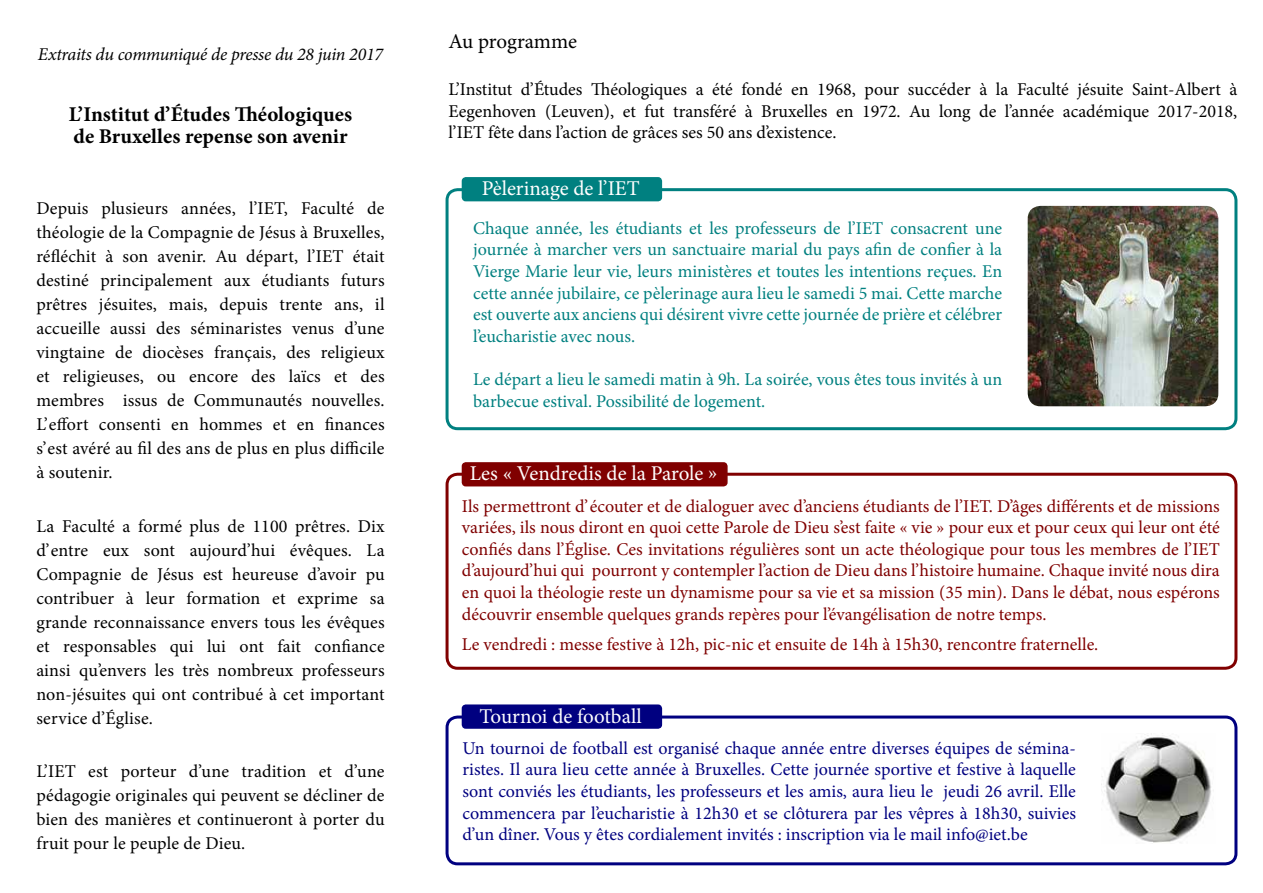
<style>
.page{position:relative;width:1263px;height:893px;background:#fff}
.page>*{position:absolute;margin:0;border:0;box-sizing:border-box;transform-origin:0 0}
.t1{font:21px "Minion Pro";color:#fff}
.t2{font:700 21px/22.5px "Minion Pro";color:#000}
.t3{font:21px "Minion Pro";letter-spacing:-.005em;color:#000}
.t4{font:18px/24px "Minion Pro";letter-spacing:.005em;color:#000;text-align:justify}
.t5{font:18px/21.6px "Minion Pro";color:#800000;text-align:justify}
.t6{font:18px/21.6px "Minion Pro";color:#008080;text-align:justify}
.t7{font:18px/21.6px "Minion Pro";color:#000080;text-align:justify}
.t8{font:italic 18px "Minion Pro";letter-spacing:-.02em;color:#000}
</style>
<div class="page">
<div style="left:445px;top:188px;width:792px;height:242px;border:3px solid #008080;border-radius:11px"></div>
<div style="left:445px;top:473px;width:792px;height:197px;border:3px solid #800000;border-radius:11px"></div>
<div style="left:462px;top:463px;width:265px;height:23px;background:#800000;border-radius:3px"></div>
<div style="left:462px;top:462px;width:266px;height:24px;border:2px solid #800000;border-radius:3px"></div>
<div style="left:462px;top:178px;width:199px;height:23px;background:#008080;border-radius:3px"></div>
<div style="left:462px;top:177px;width:200px;height:24px;border:2px solid #008080;border-radius:3px"></div>
<img style="left:1028px;top:206px;width:190px;height:200px">
<div style="left:445px;top:715px;width:792px;height:150px;border:3px solid #000080;border-radius:11px"></div>
<div style="left:462px;top:705px;width:199px;height:23px;background:#000080;border-radius:3px"></div>
<div style="left:462px;top:704px;width:200px;height:25px;border:2px solid #000080;border-radius:3px"></div>
<img style="left:1101px;top:733px;width:110px;height:110px">
<p class="t8" style="left:38px;top:42px;width:347px">Extraits du communiqué de presse du 28 juin 2017</p>
<p class="t2" style="left:69px;top:102px;width:285px">L’Institut d’Études Théologiques de Bruxelles repense son avenir</p>
<p class="t4" style="left:36px;top:196px;width:350px">Depuis plusieurs années, l’IET, Faculté de théologie de la Compagnie de Jésus à Bruxelles, réfléchit à son avenir. Au départ, l’IET était destiné principalement aux étudiants futurs prêtres jésuites, mais, depuis trente ans, il accueille aussi des séminaristes venus d’une vingtaine de diocèses français, des religieux et religieuses, ou encore des laïcs et des membres issus de Communautés nouvelles.<br>L’effort consenti en hommes et en finances s’est avéré au fil des ans de plus en plus difficile à soutenir.</p>
<p class="t4" style="left:36px;top:514px;width:350px">La Faculté a formé plus de 1100 prêtres. Dix d’entre eux sont aujourd’hui évêques. La Compagnie de Jésus est heureuse d’avoir pu contribuer à leur formation et exprime sa grande reconnaissance envers tous les évêques et responsables qui lui ont fait confiance ainsi qu’envers les très nombreux professeurs non-jésuites qui ont contribué à cet important service d’Église.</p>
<p class="t4" style="left:36px;top:760px;width:350px">L’IET est porteur d’une tradition et d’une pédagogie originales qui peuvent se décliner de bien des manières et continueront à porter du fruit pour le peuple de Dieu.</p>
<p class="t3" style="left:448px;top:27px;width:130px">Au programme</p>
<p class="t4" style="left:448px;top:78px;width:790px;line-height:21.6px">L’Institut d’Études Théologiques a été fondé en 1968, pour succéder à la Faculté jésuite Saint-Albert à Eegenhoven (Leuven), et fut transféré à Bruxelles en 1972. Au long de l’année académique 2017-2018, l’IET fête dans l’action de grâces ses 50 ans d’existence.</p>
<p class="t1" style="left:482px;top:175px;width:159px">Pèlerinage de l’IET</p>
<p class="t6" style="left:473px;top:217px;width:531px">Chaque année, les étudiants et les professeurs de l’IET consacrent une journée à marcher vers un sanctuaire marial du pays afin de confier à la Vierge Marie leur vie, leurs ministères et toutes les intentions reçues. En cette année jubilaire, ce pèlerinage aura lieu le samedi 5 mai. Cette marche est ouverte aux anciens qui désirent vivre cette journée de prière et célébrer l’eucharistie avec nous.</p>
<p class="t6" style="left:473px;top:369px;width:531px">Le départ a lieu le samedi matin à 9h. La soirée, vous êtes tous invités à un barbecue estival. Possibilité de logement.</p>
<p class="t1" style="left:470px;top:460px;width:249px">Les « Vendredis de la Parole »</p>
<p class="t5" style="left:462px;top:495px;width:759px">Ils permettront d’écouter et de dialoguer avec d’anciens étudiants de l’IET. D’âges différents et de missions variées, ils nous diront en quoi cette Parole de Dieu s’est faite « vie » pour eux et pour ceux qui leur ont été confiés dans l’Église. Ces invitations régulières sont un acte théologique pour tous les membres de l’IET d’aujourd’hui qui pourront y contempler l’action de Dieu dans l’histoire humaine. Chaque invité nous dira en quoi la théologie reste un dynamisme pour sa vie et sa mission (35 min). Dans le débat, nous espérons découvrir ensemble quelques grands repères pour l’évangélisation de notre temps.</p>
<p class="t5" style="left:462px;top:633px;width:638px">Le vendredi : messe festive à 12h, pic-nic et ensuite de 14h à 15h30, rencontre fraternelle.</p>
<p class="t1" style="left:480px;top:702px;width:164px">Tournoi de football</p>
<p class="t7" style="left:462px;top:737px;width:615px">Un tournoi de football est organisé chaque année entre diverses équipes de sémina&shy;ristes. Il aura lieu cette année à Bruxelles. Cette journée sportive et festive à laquelle sont conviés les étudiants, les professeurs et les amis, aura lieu le jeudi 26 avril. Elle commencera par l’eucharistie à 12h30 et se clôturera par les vêpres à 18h30, suivies d’un dîner. Vous y êtes cordialement invités : inscription via le mail info@iet.be</p>
</div>
